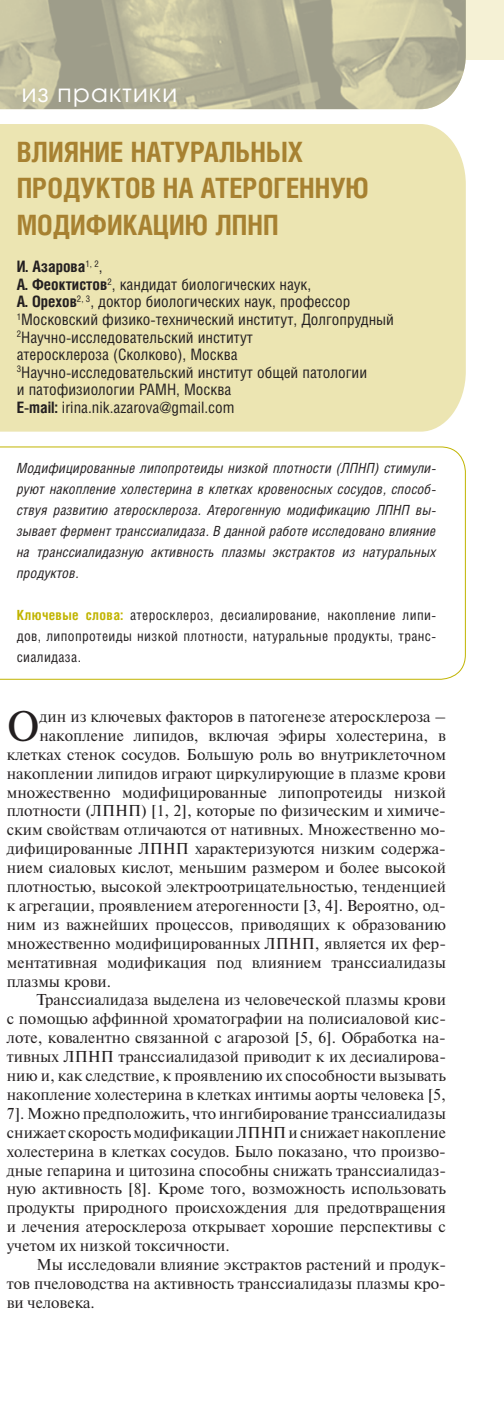
<style>
.page{position:relative;width:504px;height:1414px;background:#fff}
.page>*{position:absolute;margin:0;border:0;box-sizing:border-box;transform-origin:0 0}
.t1{font:42.7px "Newton C";color:#231f20}
.t2{font:700 28px/36.8px "Helios Cond";color:#a78131}
.t3{font:24.5px "Avant Garde Gothic C";letter-spacing:.05em;color:#fff}
.t4{font:15.75px "Newton C";color:#231f20}
.t5{font:15.75px/17.5px "Helios Cond";color:#231f20}
.t6{font:italic 14px/21px "Helios Cond";letter-spacing:.01em;color:#231f20;text-align:justify}
.t7{font:14px/21px "Helios Cond";letter-spacing:.025em;color:#231f20;text-align:justify}
.s1{font-weight:700}
.s2{font-weight:700;color:#c1b400}
</style>
<div class="page">
<div style="left:0;top:0;width:504px;height:60px;background:#f5f1d5"></div>
<div style="left:0;top:124px;width:466px;height:308px;background:#ece5b2"></div>
<svg style="left:0;top:446px;width:466px;height:234px"></svg>
<svg style="left:0;top:0;width:421px;height:109px;background:#b9b69a"></svg>
<img style="left:421px;top:0;width:45px;height:109px">
<h3 class="t3" style="left:22px;top:81px;width:157px">из практики</h3>
<h2 class="t2" style="left:17px;top:136px;width:353px">ВЛИЯНИЕ НАТУРАЛЬНЫХ<br>ПРОДУКТОВ НА АТЕРОГЕННУЮ<br>МОДИФИКАЦИЮ ЛПНП</h2>
<p class="t5" style="left:17px;top:260px;width:379px"><span class="s1">И. Азарова</span><sup>1,</sup> <sup>2</sup>,<br><span class="s1">А. Феоктистов</span><sup>2</sup>, кандидат биологических наук,<br><span class="s1">А. Орехов</span><sup>2,</sup> <sup>3</sup>, доктор биологических наук, профессор <sup>1</sup>Московский физико-технический институт, Долгопрудный <sup>2</sup>Научно-исследовательский институт<br>атеросклероза (Сколково), Москва <sup>3</sup>Научно-исследовательский институт общей патологии<br>и патофизиологии РАМН, Москва<br><span class="s1">E-mail:</span> irina.nik.azarova@gmail.com</p>
<p class="t6" style="left:17px;top:458px;width:421px">Модифицированные липопротеиды низкой плотности (ЛПНП) стимули&shy;руют накопление холестерина в клетках кровеносных сосудов, способ&shy;ствуя развитию атеросклероза. Атерогенную модификацию ЛПНП вы&shy;зывает фермент транссиалидаза. В данной работе исследовано влияние на транссиалидазную активность плазмы экстрактов из натуральных продуктов.</p>
<p class="t7" style="left:17px;top:605px;width:421px"><span class="s2">Ключевые слова:</span> атеросклероз, десиалирование, накопление липи&shy;дов, липопротеиды низкой плотности, натуральные продукты, транс&shy;сиалидаза.</p>
<h1 class="t1" style="left:7px;top:710px;width:34px">О</h1>
<p class="t4" style="left:40px;top:711px;width:408px">дин из ключевых факторов в патогенезе атеросклероза –</p>
<p class="t4" style="left:40px;top:729px;width:408px">накопление липидов, включая эфиры холестерина, в</p>
<p class="t4" style="left:7px;top:748px;width:441px">клетках стенок сосудов. Большую роль во внутриклеточном</p>
<p class="t4" style="left:7px;top:767px;width:441px">накоплении липидов играют циркулирующие в плазме крови</p>
<p class="t4" style="left:7px;top:786px;width:441px">множественно модифицированные липопротеиды низкой</p>
<p class="t4" style="left:7px;top:805px;width:441px">плотности (ЛПНП) [1, 2], которые по физическим и химиче-</p>
<p class="t4" style="left:7px;top:824px;width:441px">ским свойствам отличаются от нативных. Множественно мо-</p>
<p class="t4" style="left:7px;top:843px;width:441px">дифицированные ЛПНП характеризуются низким содержа-</p>
<p class="t4" style="left:7px;top:862px;width:441px">нием сиаловых кислот, меньшим размером и более высокой</p>
<p class="t4" style="left:7px;top:881px;width:441px">плотностью, высокой электроотрицательностью, тенденцией</p>
<p class="t4" style="left:7px;top:900px;width:441px">к агрегации, проявлением атерогенности [3, 4]. Вероятно, од-</p>
<p class="t4" style="left:7px;top:918px;width:441px">ним из важнейших процессов, приводящих к образованию</p>
<p class="t4" style="left:7px;top:937px;width:441px">множественно модифицированных ЛПНП, является их фер-</p>
<p class="t4" style="left:7px;top:956px;width:441px">ментативная модификация под влиянием транссиалидазы</p>
<p class="t4" style="left:7px;top:975px;width:106px">плазмы крови.</p>
<p class="t4" style="left:37px;top:994px;width:411px">Транссиалидаза выделена из человеческой плазмы крови</p>
<p class="t4" style="left:7px;top:1013px;width:441px">с помощью аффинной хроматографии на полисиаловой кис-</p>
<p class="t4" style="left:7px;top:1032px;width:441px">лоте, ковалентно связанной с агарозой [5, 6]. Обработка на-</p>
<p class="t4" style="left:7px;top:1051px;width:441px">тивных ЛПНП транссиалидазой приводит к их десиалирова-</p>
<p class="t4" style="left:7px;top:1070px;width:441px">нию и, как следствие, к проявлению их способности вызывать</p>
<p class="t4" style="left:7px;top:1089px;width:441px">накопление холестерина в клетках интимы аорты человека [5,</p>
<p class="t4" style="left:7px;top:1107px;width:441px">7]. Можно предположить, что ингибирование транссиалидазы</p>
<p class="t4" style="left:7px;top:1126px;width:441px">снижает скорость модификации ЛПНП и снижает накопление</p>
<p class="t4" style="left:7px;top:1145px;width:441px">холестерина в клетках сосудов. Было показано, что произво-</p>
<p class="t4" style="left:7px;top:1164px;width:441px">дные гепарина и цитозина способны снижать транссиалидаз-</p>
<p class="t4" style="left:7px;top:1183px;width:441px">ную активность [8]. Кроме того, возможность использовать</p>
<p class="t4" style="left:7px;top:1202px;width:441px">продукты природного происхождения для предотвращения</p>
<p class="t4" style="left:7px;top:1221px;width:441px">и лечения атеросклероза открывает хорошие перспективы с</p>
<p class="t4" style="left:7px;top:1240px;width:224px">учетом их низкой токсичности.</p>
<p class="t4" style="left:37px;top:1259px;width:411px">Мы исследовали влияние экстрактов растений и продук-</p>
<p class="t4" style="left:7px;top:1278px;width:441px">тов пчеловодства на активность транссиалидазы плазмы кро-</p>
<p class="t4" style="left:7px;top:1296px;width:90px">ви человека.</p>
</div>
